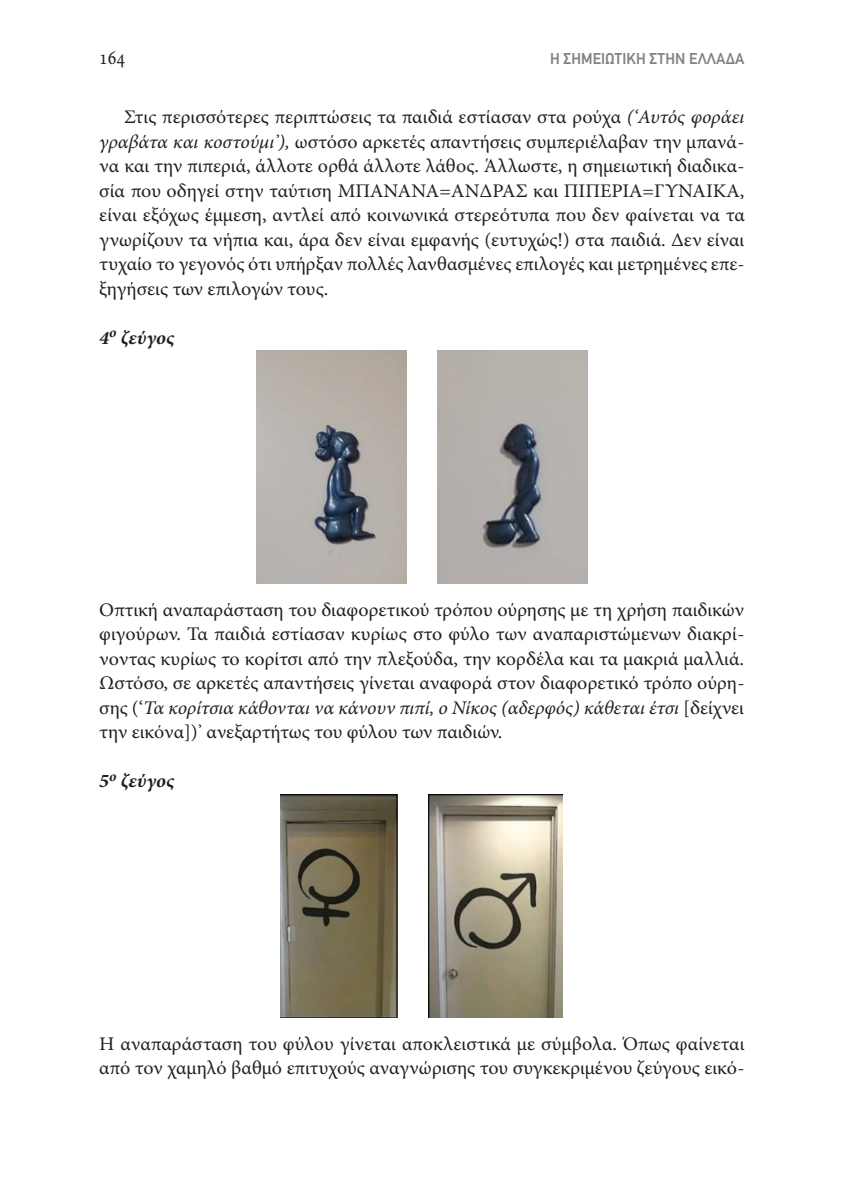
<style>
.page{position:relative;width:844px;height:1191px;background:#fff}
.page>*{position:absolute;margin:0;border:0;box-sizing:border-box;transform-origin:0 0}
.t1{font:21px "Minion Pro";color:#231f20;scale:.85 1}
.t2{font:19.25px/24.5px "Minion Pro";letter-spacing:-.005em;color:#231f20;text-align:justify;scale:1.04 1}
.t3{font:italic 700 19.25px "Minion Pro";letter-spacing:-.005em;color:#231f20;scale:1.04 1}
.t4{font:500 15.75px "PF Din Text Universal";letter-spacing:.01em;color:#808285;scale:.94 1}
.s1{font-style:italic}
</style>
<div class="page">
<img style="left:256px;top:351px;width:150px;height:232px">
<img style="left:437px;top:351px;width:150px;height:232px">
<img style="left:281px;top:794px;width:116px;height:223px">
<img style="left:428px;top:794px;width:134px;height:223px">
<p class="t1" style="left:99px;top:43px;width:32px">164</p>
<p class="t4" style="left:550px;top:48px;width:208px">H Σημειωτική στην Ελλάδα</p>
<p class="t2" style="left:99px;top:105px;width:622px;text-indent:25px">Στις περισσότερες περιπτώσεις τα παιδιά εστίασαν στα ρούχα <span class="s1">(‘Αυτός φοράει γραβάτα και κοστούμι’),</span> ωστόσο αρκετές απαντήσεις συμπεριέλαβαν την μπανά&shy;να και την πιπεριά, άλλοτε ορθά άλλοτε λάθος. Άλλωστε, η σημειωτική διαδικα&shy;σία που οδηγεί στην ταύτιση ΜΠΑΝΑΝΑ=ΑΝΔΡΑΣ και ΠΙΠΕΡΙΑ=ΓΥΝΑΙΚΑ, είναι εξόχως έμμεση, αντλεί από κοινωνικά στερεότυπα που δεν φαίνεται να τα γνωρίζουν τα νήπια και, άρα δεν είναι εμφανής (ευτυχώς!) στα παιδιά. Δεν είναι τυχαίο το γεγονός ότι υπήρξαν πολλές λανθασμένες επιλογές και μετρημένες επε&shy;ξηγήσεις των επιλογών τους.</p>
<p class="t3" style="left:99px;top:324px;width:74px">4<sup>ο</sup> ζεύγος</p>
<p class="t2" style="left:99px;top:597px;width:622px">Οπτική αναπαράσταση του διαφορετικού τρόπου ούρησης με τη χρήση παιδικών φιγούρων. Τα παιδιά εστίασαν κυρίως στο φύλο των αναπαριστώμενων διακρί&shy;νοντας κυρίως το κορίτσι από την πλεξούδα, την κορδέλα και τα μακριά μαλλιά.<br>Ωστόσο, σε αρκετές απαντήσεις γίνεται αναφορά στον διαφορετικό τρόπο ούρη&shy;σης (‘<span class="s1">Τα κορίτσια κάθονται να κάνουν πιπί, ο Νίκος (αδερφός) κάθεται έτσι</span> [δείχνει την εικόνα])’ ανεξαρτήτως του φύλου των παιδιών.</p>
<p class="t3" style="left:99px;top:767px;width:74px">5<sup>ο</sup> ζεύγος</p>
<p class="t2" style="left:99px;top:1031px;width:622px">Η αναπαράσταση του φύλου γίνεται αποκλειστικά με σύμβολα. Όπως φαίνεται από τον χαμηλό βαθμό επιτυχούς αναγνώρισης του συγκεκριμένου ζεύγους εικό-</p>
</div>
